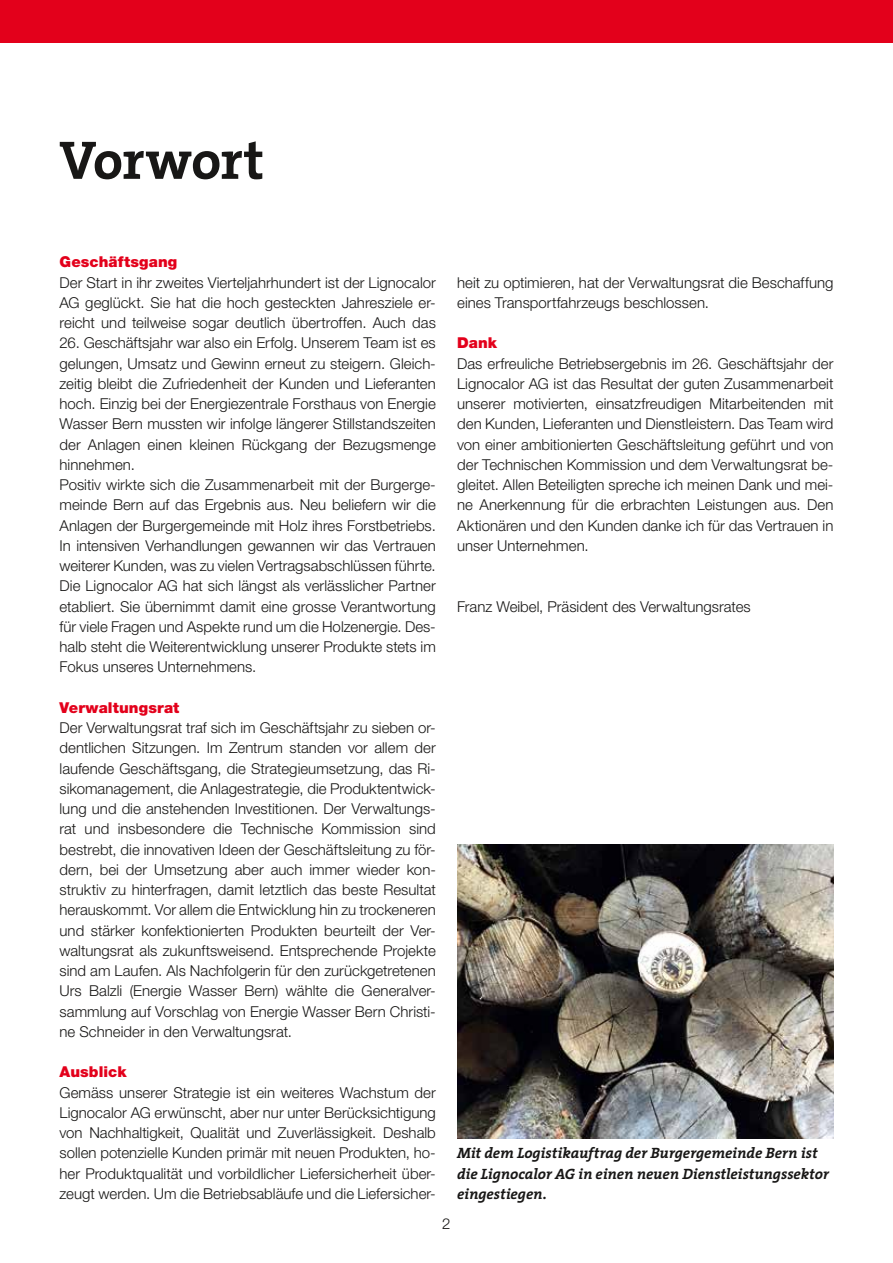
<style>
.page{position:relative;width:893px;height:1263px;background:#fff}
.page>*{position:absolute;margin:0;border:0;box-sizing:border-box;transform-origin:0 0}
.t1{font:700 54.75px "The Serif";letter-spacing:-.015em;color:#181716}
.t2{font:300 15px/20.2px "Helvetica Neue LT";color:#181716;text-align:justify}
.t3{font:italic 700 15px/20.2px "The Serif";letter-spacing:-.01em;color:#181716}
.t4{font:900 15px "Helvetica Neue LT";letter-spacing:.005em;color:#e3001b}
</style>
<div class="page">
<div style="left:0;top:0;width:893px;height:43px;background:#e3001b"></div>
<img style="left:457px;top:844px;width:376px;height:294px">
<h1 class="t1" style="left:59px;top:114px;width:206px">Vorwort</h1>
<p class="t4" style="left:60px;top:253px;width:119px">Geschäftsgang</p>
<p class="t2" style="left:60px;top:272px;width:378px">Der Start in ihr zweites Vierteljahrhundert ist der Lignocalor AG geglückt. Sie hat die hoch gesteckten Jahresziele er&shy;reicht und teilweise sogar deutlich übertroffen. Auch das</p>
<p class="t2" style="left:60px;top:333px;width:378px;text-align:left">26. Geschäftsjahr war also ein Erfolg. Unserem Team ist es gelungen, Umsatz und Gewinn erneut zu steigern. Gleich&shy;zeitig bleibt die Zufriedenheit der Kunden und Lieferanten hoch. Einzig bei der Energiezentrale Forsthaus von Energie Wasser Bern mussten wir infolge längerer Stillstandszeiten der Anlagen einen kleinen Rückgang der Bezugsmenge hinnehmen.<br>Positiv wirkte sich die Zusammenarbeit mit der Burgerge&shy;meinde Bern auf das Ergebnis aus. Neu beliefern wir die Anlagen der Burgergemeinde mit Holz ihres Forstbetriebs.<br>In intensiven Verhandlungen gewannen wir das Vertrauen weiterer Kunden, was zu vielen Vertragsabschlüssen führte.<br>Die Lignocalor AG hat sich längst als verlässlicher Partner etabliert. Sie übernimmt damit eine grosse Verantwortung für viele Fragen und Aspekte rund um die Holzenergie. Des&shy;halb steht die Weiterentwicklung unserer Produkte stets im Fokus unseres Unternehmens.</p>
<p class="t4" style="left:60px;top:698px;width:121px">Verwaltungsrat</p>
<p class="t2" style="left:60px;top:717px;width:378px;text-align:left">Der Verwaltungsrat traf sich im Geschäftsjahr zu sieben or&shy;dentlichen Sitzungen. Im Zentrum standen vor allem der laufende Geschäftsgang, die Strategieumsetzung, das Ri&shy;sikomanagement, die Anlagestrategie, die Produktentwick&shy;lung und die anstehenden Investitionen. Der Verwaltungs&shy;rat und insbesondere die Technische Kommission sind bestrebt, die innovativen Ideen der Geschäftsleitung zu för&shy;dern, bei der Umsetzung aber auch immer wieder kon&shy;struktiv zu hinterfragen, damit letztlich das beste Resultat herauskommt. Vor allem die Entwicklung hin zu trockeneren und stärker konfektionierten Produkten beurteilt der Ver&shy;waltungsrat als zukunftsweisend. Entsprechende Projekte sind am Laufen. Als Nachfolgerin für den zurückgetretenen Urs Balzli (Energie Wasser Bern) wählte die Generalver&shy;sammlung auf Vorschlag von Energie Wasser Bern Christi&shy;ne Schneider in den Verwaltungsrat.</p>
<p class="t4" style="left:60px;top:1063px;width:69px">Ausblick</p>
<p class="t2" style="left:60px;top:1082px;width:378px">Gemäss unserer Strategie ist ein weiteres Wachstum der Lignocalor AG erwünscht, aber nur unter Berücksichtigung von Nachhaltigkeit, Qualität und Zuverlässigkeit. Deshalb sollen potenzielle Kunden primär mit neuen Produkten, ho&shy;her Produktqualität und vorbildlicher Liefersicherheit über&shy;zeugt werden. Um die Betriebsabläufe und die Liefersicher-</p>
<p class="t2" style="left:457px;top:272px;width:378px">heit zu optimieren, hat der Verwaltungsrat die Beschaffung eines Transportfahrzeugs beschlossen.</p>
<p class="t4" style="left:457px;top:334px;width:41px">Dank</p>
<p class="t2" style="left:457px;top:353px;width:378px">Das erfreuliche Betriebsergebnis im 26. Geschäftsjahr der Lignocalor AG ist das Resultat der guten Zusammenarbeit unserer motivierten, einsatzfreudigen Mitarbeitenden mit den Kunden, Lieferanten und Dienstleistern. Das Team wird von einer ambitionierten Geschäftsleitung geführt und von der Technischen Kommission und dem Verwaltungsrat be&shy;gleitet. Allen Beteiligten spreche ich meinen Dank und mei&shy;ne Anerkennung für die erbrachten Leistungen aus. Den Aktionären und den Kunden danke ich für das Vertrauen in unser Unternehmen.</p>
<p class="t2" style="left:457px;top:596px;width:295px">Franz Weibel, Präsident des Verwaltungsrates</p>
<p class="t3" style="left:457px;top:1143px;width:373px">Mit dem Logistikauftrag der Burgergemeinde Bern ist die Lignocalor AG in einen neuen Dienstleistungssektor eingestiegen.</p>
<p class="t2" style="left:442px;top:1213px;width:10px">2</p>
</div>
